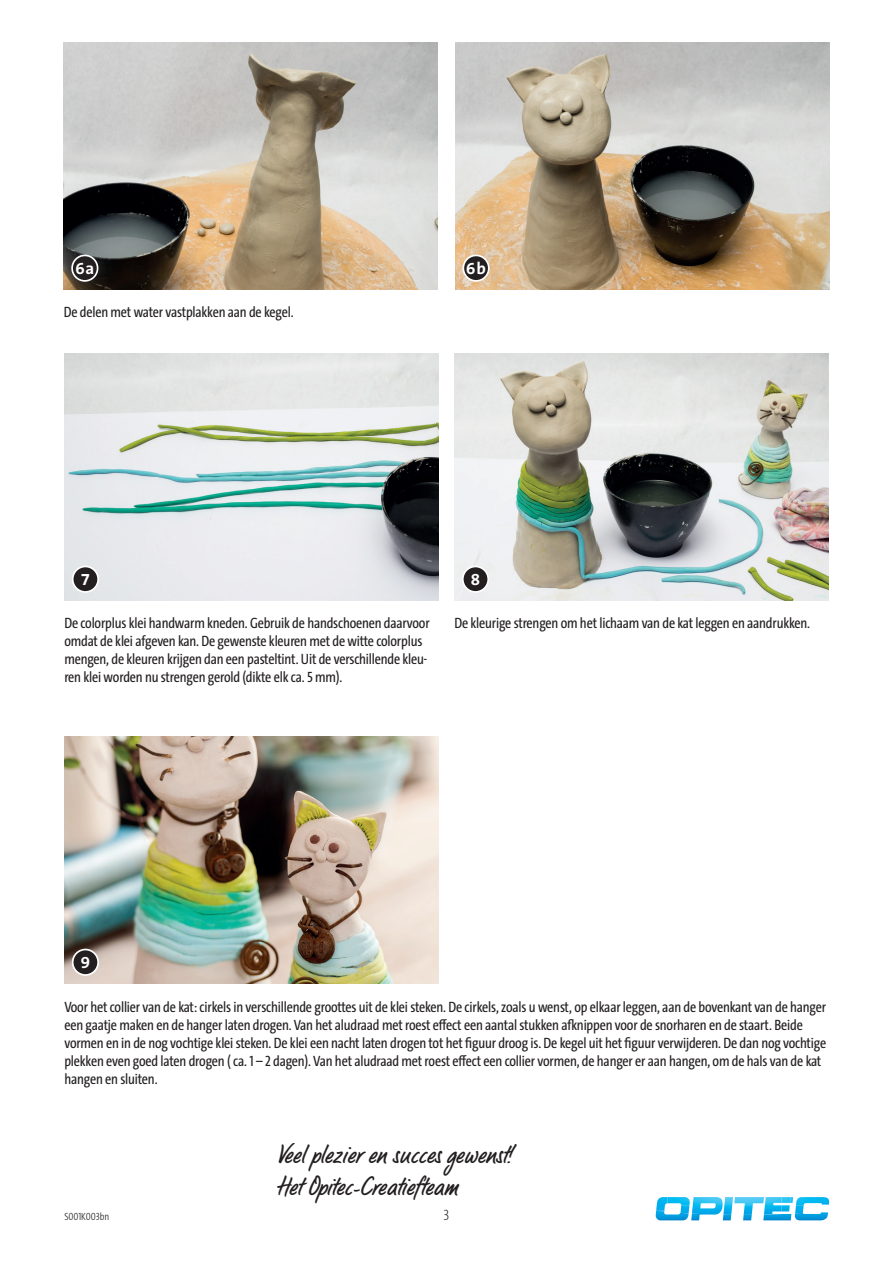
<style>
.page{position:relative;width:893px;height:1263px;background:#fff}
.page>*{position:absolute;margin:0;border:0;box-sizing:border-box;transform-origin:0 0}
.Fusszeile-Viel-Spass{font:27px "LP Bambus";color:#231f20}
.t1{font:700 16.8px "The Sans B W7";color:#fff}
.Anleitugns-Text_Desc{font:15px/18px "The Sans Cd LF5 Plain";letter-spacing:-.01em;color:#231f20}
.t2{font:200 15px "The Sans Cd LF2";color:#231f20}
.Anleitugns-Text_Desc-2{font:300 10.5px "The Sans Cd LF3";letter-spacing:-.01em;color:#231f20}
</style>
<div class="page">
<svg style="left:655px;top:1197px;width:175px;height:24px"></svg>
<img style="left:64px;top:43px;width:374px;height:246px">
<img style="left:455px;top:43px;width:374px;height:246px">
<div style="left:72px;top:255px;width:26px;height:26px;background:#231f20;border-radius:50%"></div>
<div style="left:71px;top:255px;width:27px;height:27px;border:2px solid #fff;border-radius:50%"></div>
<div style="left:463px;top:255px;width:26px;height:26px;background:#231f20;border-radius:50%"></div>
<div style="left:462px;top:255px;width:28px;height:27px;border:2px solid #fff;border-radius:50%"></div>
<img style="left:64px;top:354px;width:375px;height:246px">
<img style="left:64px;top:737px;width:375px;height:246px">
<img style="left:454px;top:354px;width:375px;height:246px">
<div style="left:73px;top:566px;width:25px;height:26px;background:#231f20;border-radius:50%"></div>
<div style="left:72px;top:566px;width:27px;height:27px;border:2px solid #fff;border-radius:50%"></div>
<div style="left:73px;top:949px;width:25px;height:26px;background:#231f20;border-radius:50%"></div>
<div style="left:72px;top:949px;width:27px;height:27px;border:2px solid #fff;border-radius:50%"></div>
<div style="left:463px;top:566px;width:25px;height:26px;background:#231f20;border-radius:50%"></div>
<div style="left:462px;top:566px;width:27px;height:27px;border:2px solid #fff;border-radius:50%"></div>
<p class="t1" style="left:75px;top:257px;width:20px">6a</p>
<p class="t1" style="left:466px;top:257px;width:21px">6b</p>
<p class="Anleitugns-Text_Desc" style="left:64px;top:303px;width:231px">De delen met water vastplakken aan de kegel.</p>
<p class="t1" style="left:81px;top:568px;width:11px">7</p>
<p class="Anleitugns-Text_Desc" style="left:64px;top:614px;width:367px">De colorplus klei handwarm kneden. Gebruik de handschoenen daarvoor omdat de klei afgeven kan. De gewenste kleuren met de witte colorplus mengen, de kleuren krijgen dan een pasteltint. Uit de verschillende kleu&shy;ren klei worden nu strengen gerold (dikte elk ca. 5 mm).</p>
<p class="t1" style="left:471px;top:568px;width:11px">8</p>
<p class="Anleitugns-Text_Desc" style="left:454px;top:614px;width:357px">De kleurige strengen om het lichaam van de kat leggen en aandrukken.</p>
<p class="t1" style="left:81px;top:951px;width:11px">9</p>
<p class="Anleitugns-Text_Desc" style="left:64px;top:997px;width:763px">Voor het collier van de kat: cirkels in verschillende groottes uit de klei steken. De cirkels, zoals u wenst, op elkaar leggen, aan de bovenkant van de hanger een gaatje maken en de hanger laten drogen. Van het aludraad met roest effect een aantal stukken afknippen voor de snorharen en de staart. Beide vormen en in de nog vochtige klei steken. De klei een nacht laten drogen tot het figuur droog is. De kegel uit het figuur verwijderen. De dan nog vochtige plekken even goed laten drogen ( ca. 1 – 2 dagen). Van het aludraad met roest effect een collier vormen, de hanger er aan hangen, om de hals van de kat hangen en sluiten.</p>
<p class="Fusszeile-Viel-Spass" style="left:276px;top:1137px;width:236px">Veel plezier en succes gewenst!</p>
<p class="Fusszeile-Viel-Spass" style="left:276px;top:1170px;width:183px">Het Opitec-Creatiefteam</p>
<p class="Anleitugns-Text_Desc-2" style="left:64px;top:1210px;width:46px">S001K003bn</p>
<p class="t2" style="left:444px;top:1206px;width:7px">3</p>
</div>
